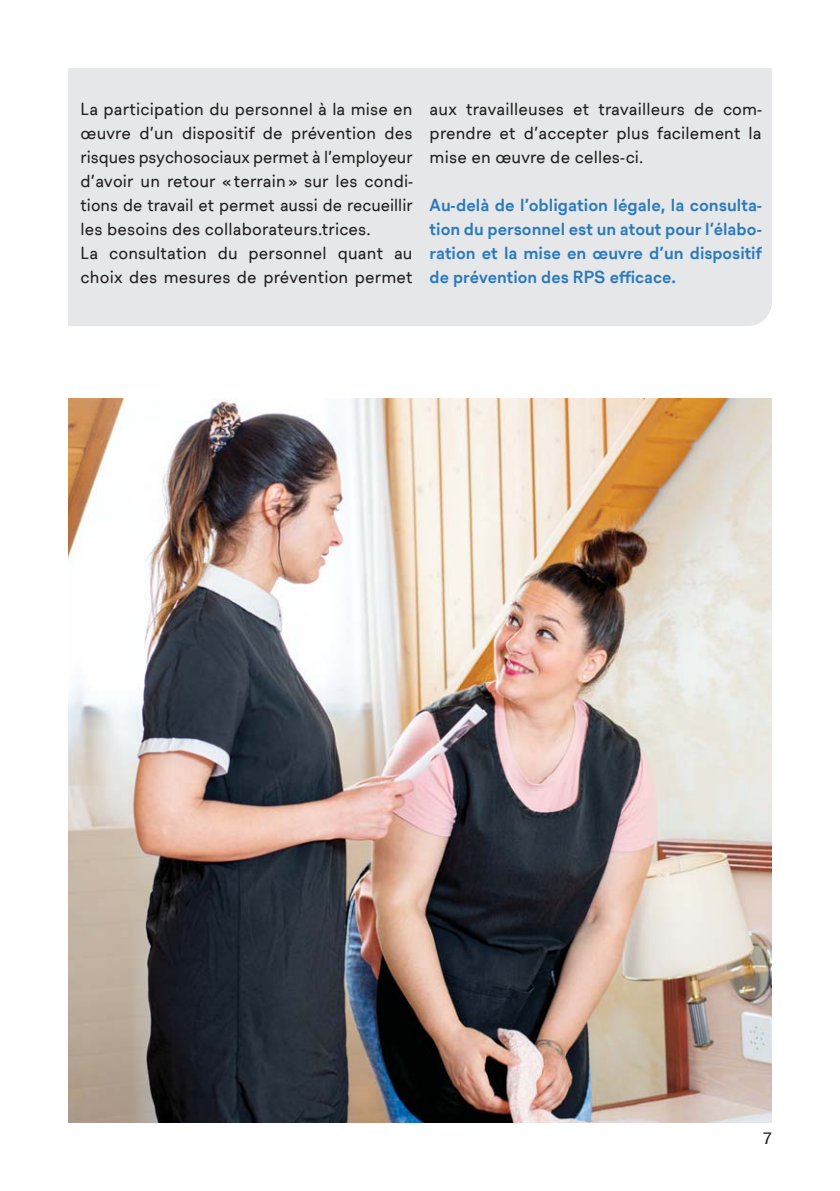
<style>
.page{position:relative;width:840px;height:1191px;background:#fff}
.page>*{position:absolute;margin:0;border:0;box-sizing:border-box;transform-origin:0 0}
.t1{font:17px/24px "Lausanne";letter-spacing:.01em;color:#231f20}
.t2{font:700 17px/24px "Lausanne";color:#2a79be;text-align:justify}
.t3{font:16px "Lausanne";color:#231f20}
</style>
<div class="page">
<div style="left:68px;top:68px;width:703px;height:258px;background:#e6e7e8"></div>
<img style="left:68px;top:399px;width:703px;height:724px">
<p class="t1" style="left:81px;top:98px;width:333px">La participation du personnel à la mise en œuvre d’un dispositif de prévention des risques psychosociaux permet à l’employeur d’avoir un retour « terrain » sur les condi&shy;tions de travail et permet aussi de recueillir les besoins des collaborateurs.trices.<br>La consultation du personnel quant au choix des mesures de prévention permet</p>
<p class="t1" style="left:429px;top:98px;width:333px;text-align:justify">aux travailleuses et travailleurs de com&shy;prendre et d’accepter plus facilement la mise en œuvre de celles-ci.</p>
<p class="t2" style="left:429px;top:194px;width:333px">Au-delà de l’obligation légale, la consulta&shy;tion du personnel est un atout pour l’élabo&shy;ration et la mise en œuvre d’un dispositif de prévention des RPS efficace.</p>
<p class="t3" style="left:762px;top:1127px;width:11px">7</p>
</div>
